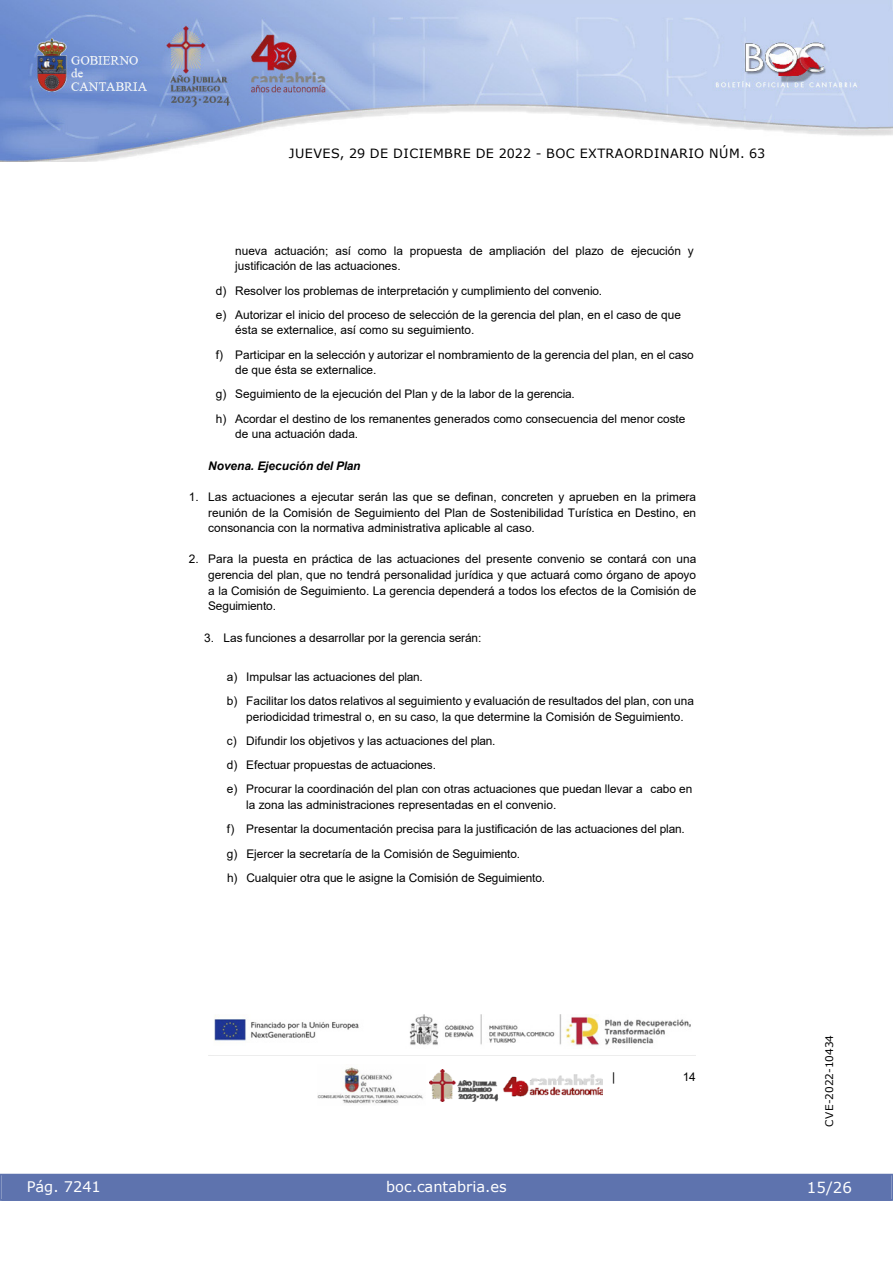
<style>
.page{position:relative;width:893px;height:1263px;background:#fff}
.page>*{position:absolute;margin:0;border:0;box-sizing:border-box;transform-origin:0 0}
.t1{font:15px "Verdana 2";color:#fff}
.t2{font:14.55px "Verdana 2";color:#fff}
.t3{font:12.75px "Verdana 2";letter-spacing:.035em;color:#000}
.t4{font:11.85px/24.3px "Arial";color:#000}
.t5{font:italic 700 11.85px "Arial";letter-spacing:-.005em;color:#000}
.t6{font:10.5px "Verdana 2";color:#000}
</style>
<div class="page">
<img style="left:0;top:0;width:893px;height:161px">
<div style="left:1px;top:1174px;width:890px;height:27px;background:#5e73ae"></div>
<img style="left:318px;top:1067px;width:105px;height:37px">
<img style="left:429px;top:1069px;width:173px;height:32px">
<img style="left:208px;top:1014px;width:488px;height:42px">
<p class="t3" style="left:289px;top:144px;width:478px">JUEVES, 29 DE DICIEMBRE DE 2022 - BOC EXTRAORDINARIO NÚM. 63</p>
<p class="t4" style="left:235px;top:243px;width:460px;line-height:15.6px">nueva actuación; así como la propuesta de ampliación del plazo de ejecución y justificación de las actuaciones.</p>
<p class="t4" style="left:216px;top:278px;width:467px">d) Resolver los problemas de interpretación y cumplimiento del convenio.<br>e) Autorizar el inicio del proceso de selección de la gerencia del plan, en el caso de que</p>
<p class="t4" style="left:216px;top:318px;width:479px;text-indent:19px">ésta se externalice, así como su seguimiento.<br>f) Participar en la selección y autorizar el nombramiento de la gerencia del plan, en el caso</p>
<p class="t4" style="left:216px;top:358px;width:471px;text-indent:19px">de que ésta se externalice.<br>g) Seguimiento de la ejecución del Plan y de la labor de la gerencia.<br>h) Acordar el destino de los remanentes generados como consecuencia del menor coste</p>
<p class="t4" style="left:235px;top:422px;width:124px">de una actuación dada.</p>
<p class="t5" style="left:208px;top:458px;width:154px">Novena. Ejecución del Plan</p>
<p class="t4" style="left:208px;top:489px;width:489px;line-height:15.6px;text-align:justify;text-indent:-19px">1. Las actuaciones a ejecutar serán las que se definan, concreten y aprueben en la primera reunión de la Comisión de Seguimiento del Plan de Sostenibilidad Turística en Destino, en consonancia con la normativa administrativa aplicable al caso.</p>
<p class="t4" style="left:208px;top:551px;width:490px;line-height:15.6px;text-align:justify;text-indent:-19px">2. Para la puesta en práctica de las actuaciones del presente convenio se contará con una gerencia del plan, que no tendrá personalidad jurídica y que actuará como órgano de apoyo a la Comisión de Seguimiento. La gerencia dependerá a todos los efectos de la Comisión de Seguimiento.</p>
<p class="t4" style="left:204px;top:625px;width:279px">3. Las funciones a desarrollar por la gerencia serán:</p>
<p class="t4" style="left:227px;top:664px;width:468px">a) Impulsar las actuaciones del plan.<br>b) Facilitar los datos relativos al seguimiento y evaluación de resultados del plan, con una</p>
<p class="t4" style="left:227px;top:704px;width:467px;text-indent:19px">periodicidad trimestral o, en su caso, la que determine la Comisión de Seguimiento. c) Difundir los objetivos y las actuaciones del plan.<br>d) Efectuar propuestas de actuaciones.<br>e) Procurar la coordinación del plan con otras actuaciones que puedan llevar a cabo en</p>
<p class="t4" style="left:227px;top:792px;width:459px;text-indent:19px">la zona las administraciones representadas en el convenio.<br>f) Presentar la documentación precisa para la justificación de las actuaciones del plan. g) Ejercer la secretaría de la Comisión de Seguimiento.<br>h) Cualquier otra que le asigne la Comisión de Seguimiento.</p>
<p class="t2" style="left:27px;top:1177px;width:76px">Pág. 7241</p>
<p class="t2" style="left:386px;top:1177px;width:122px">boc.cantabria.es</p>
<p class="t4" style="left:612px;top:1064px;width:5px">|</p>
<p class="t4" style="left:683px;top:1064px;width:14px">14</p>
<p class="t6" style="left:822px;top:1126px;width:93px;rotate:-90deg">CVE-2022-10434</p>
<p class="t1" style="left:807px;top:1177px;width:46px">15/26</p>
</div>
